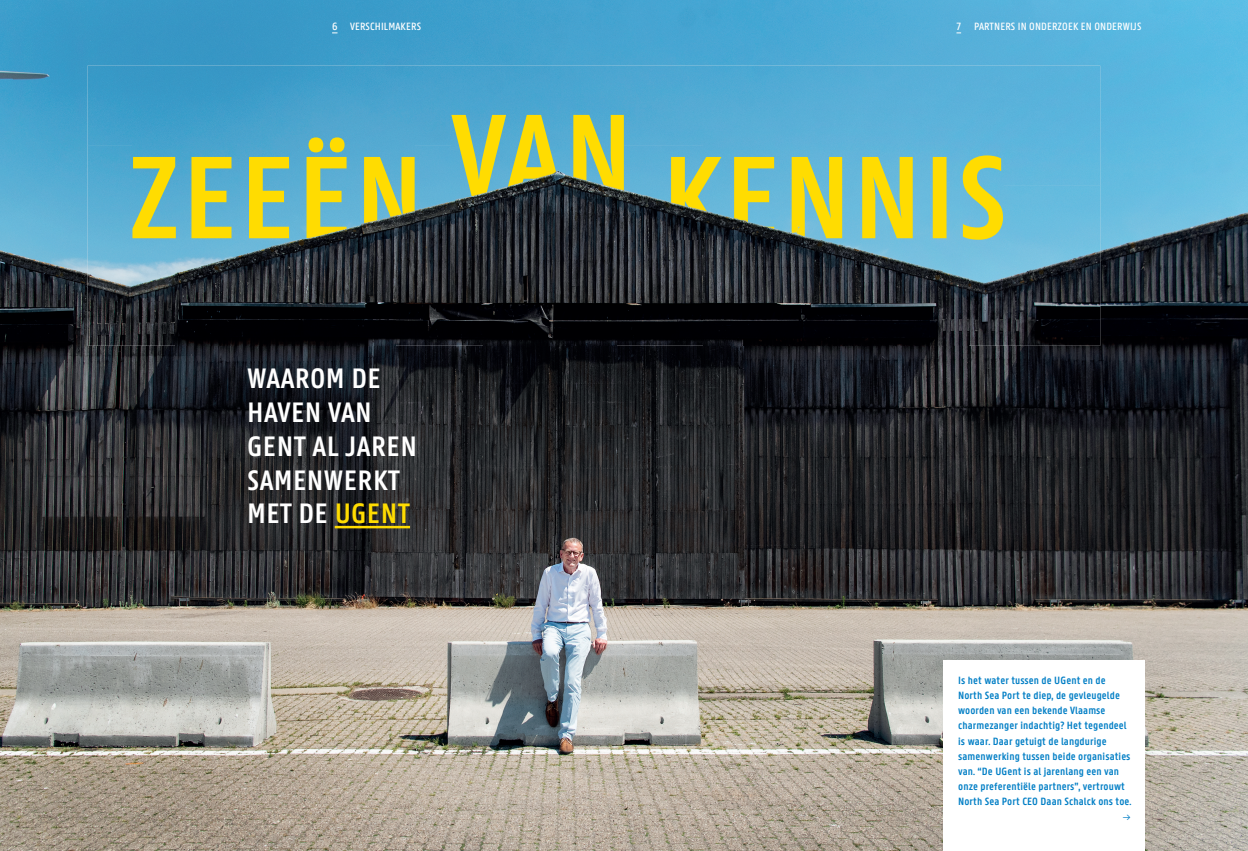
<style>
.page{position:relative;width:1248px;height:851px;background:#fff}
.page>*{position:absolute;margin:0;border:0;box-sizing:border-box;transform-origin:0 0}
.t1{font:600 30px/33.8px "U Gent Panno Text";letter-spacing:.01em;color:#fff}
.t2{font:600 11.25px/15.2px "U Gent Panno Text";letter-spacing:.01em;color:#007ec5}
.t3{font:500 11.25px "U Gent Panno Text";letter-spacing:.01em;color:#fff}
.t4{font:300 11.25px "U Gent Panno Text";color:#007ec5}
.s1{color:#ffdc01}
</style>
<div class="page">
<img style="left:0;top:0;width:1247px;height:850px">
<div style="left:943px;top:660px;width:202px;height:190px;background:#fff"></div>
<img style="left:87px;top:66px;width:660px;height:79px">
<img style="left:747px;top:66px;width:353px;height:119px">
<img style="left:87px;top:145px;width:88px;height:200px">
<img style="left:396px;top:145px;width:87px;height:200px">
<img style="left:616px;top:145px;width:87px;height:200px">
<img style="left:703px;top:145px;width:45px;height:10px">
<img style="left:483px;top:196px;width:133px;height:149px">
<img style="left:968px;top:185px;width:132px;height:160px">
<img style="left:175px;top:238px;width:221px;height:107px">
<img style="left:703px;top:240px;width:265px;height:105px">
<img style="left:671px;top:155px;width:331px;height:85px">
<img style="left:132px;top:137px;width:282px;height:101px">
<img style="left:451px;top:115px;width:172px;height:81px">
<hr style="left:335px;top:525px;width:75px;height:3px;background:#ffdc01">
<p class="t3" style="left:332px;top:20px;width:90px">6 VERSCHILMAKERS</p>
<p class="t3" style="left:956px;top:20px;width:186px">7 PARTNERS IN ONDERZOEK EN ONDERWIJS</p>
<h1 class="t1" style="left:247px;top:361px;width:171px">WAAROM DE<br>HAVEN VAN<br>GENT AL JAREN<br>SAMENWERKT<br>MET DE <span class="s1">UGENT</span></h1>
<p class="t2" style="left:957px;top:672px;width:175px">Is het water tussen de UGent en de North Sea Port te diep, de gevleugelde woorden van een bekende Vlaamse charmezanger indachtig? Het tegendeel is waar. Daar getuigt de langdurige samenwerking tussen beide organisaties van. “De UGent is al jarenlang een van onze preferentiële partners”, vertrouwt North Sea Port CEO Daan Schalck ons toe.</p>
<p class="t4" style="left:1122px;top:810px;width:9px">→</p>
</div>
